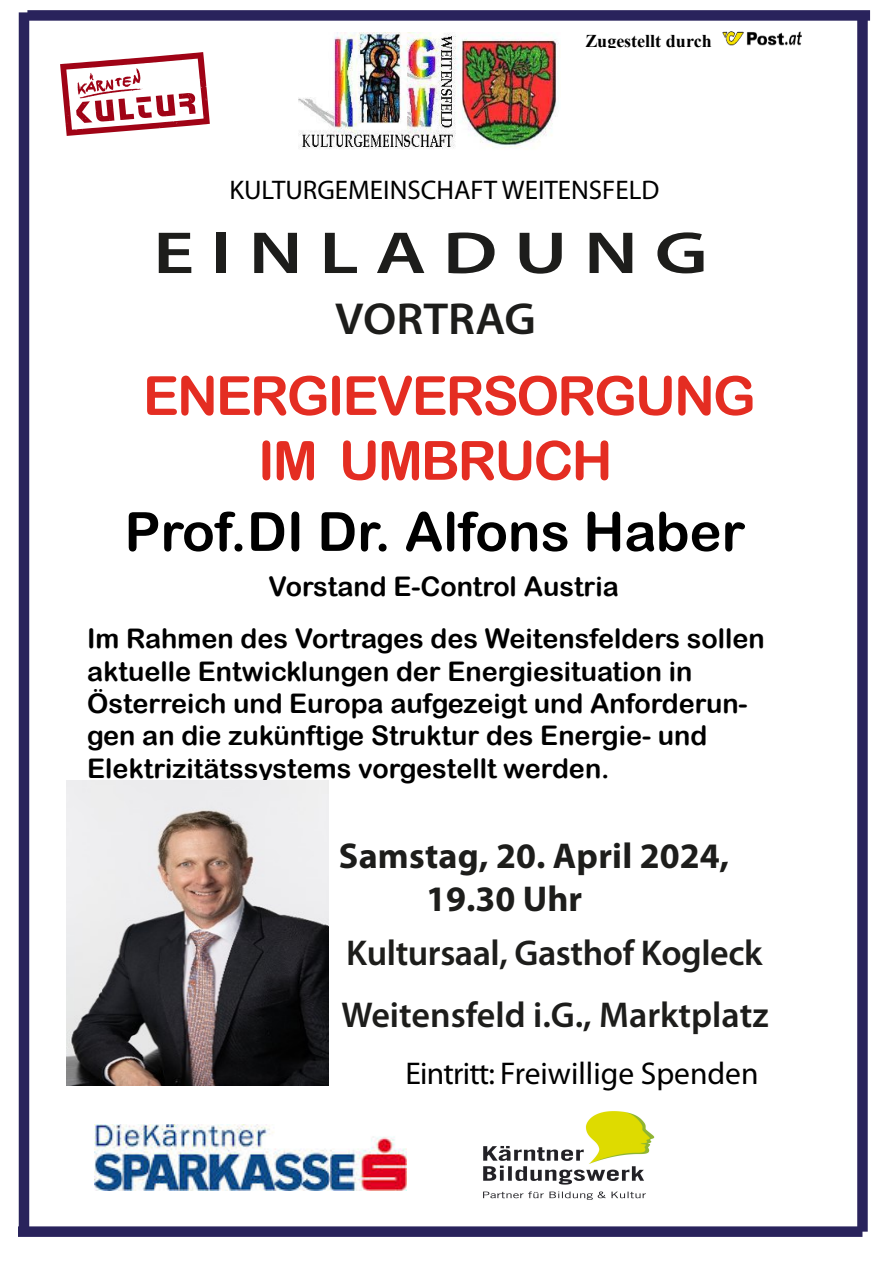
<style>
.page{position:relative;width:893px;height:1263px;background:#fff}
.page>*{position:absolute;margin:0;border:0;box-sizing:border-box;transform-origin:0 0}
.t1{font:600 59.7px "Myriad Pro";color:#1d1d1b;scale:1.34 1}
.t2{font:54px/64.8px "Arial Rounded MT Bold";letter-spacing:-.035em;color:#e42d22;text-align:center}
.t3{font:54px "Arial Rounded MT Bold";color:#000}
.t4{font:600 45px "Myriad Pro";color:#1d1d1b;scale:1.05 1}
.t5{font:600 36px/61.2px "Myriad Pro";letter-spacing:-.01em;color:#1d1d1b}
.t6{font:700 36px/43.2px "Myriad Pro";letter-spacing:.005em;color:#1d1d1b}
.t7{font:31.5px "Myriad Pro";color:#000}
.t8{font:27px/32.4px "Arial Rounded MT Bold";color:#000}
.t9{font:27px "Myriad Pro";color:#000}
.t10{font:700 18px "Times New Roman";color:#000}
</style>
<div class="page">
<img style="left:722px;top:31px;width:80px;height:15px">
<img style="left:60px;top:53px;width:150px;height:82px">
<img style="left:298px;top:33px;width:261px;height:116px">
<div style="left:19px;top:12px;width:10px;height:1219px;background:#29235c"></div>
<div style="left:27px;top:10px;width:843px;height:11px;background:#29235c"></div>
<div style="left:857px;top:12px;width:11px;height:1220px;background:#29235c"></div>
<div style="left:18px;top:1226px;width:844px;height:11px;background:#29235c"></div>
<img style="left:483px;top:1111px;width:172px;height:89px">
<img style="left:66px;top:781px;width:262px;height:304px">
<img style="left:94px;top:1125px;width:312px;height:66px">
<p class="t10" style="left:585px;top:28px;width:128px">Zugestellt durch</p>
<p class="t9" style="left:230px;top:173px;width:431px">KULTURGEMEINSCHAFT WEITENSFELD</p>
<h1 class="t1" style="left:153px;top:215px;width:416px">E I N L A D U N G</h1>
<h3 class="t4" style="left:335px;top:290px;width:193px">VORTRAG</h3>
<h2 class="t2" style="left:143px;top:363px;width:614px">ENERGIEVERSORGUNG<br>IM UMBRUCH</h2>
<h2 class="t3" style="left:124px;top:500px;width:622px">Prof.DI Dr. Alfons Haber</h2>
<p class="t8" style="left:268px;top:570px;width:352px">Vorstand E-Control Austria</p>
<p class="t8" style="left:87px;top:622px;width:679px">Im Rahmen des Vortrages des Weitensfelders sollen aktuelle Entwicklungen der Energiesituation in Österreich und Europa aufgezeigt und Anforderun&shy;gen an die zukünftige Struktur des Energie- und Elektrizitätssystems vorgestellt werden.</p>
<h3 class="t6" style="left:426px;top:833px;width:304px;text-indent:-87px">Samstag, 20. April 2024,<br>19.30 Uhr</h3>
<h3 class="t5" style="left:341px;top:922px;width:429px">Kultursaal, Gasthof Kogleck<br>Weitensfeld i.G., Marktplatz</h3>
<p class="t7" style="left:406px;top:1054px;width:354px">Eintritt: Freiwillige Spenden</p>
</div>
